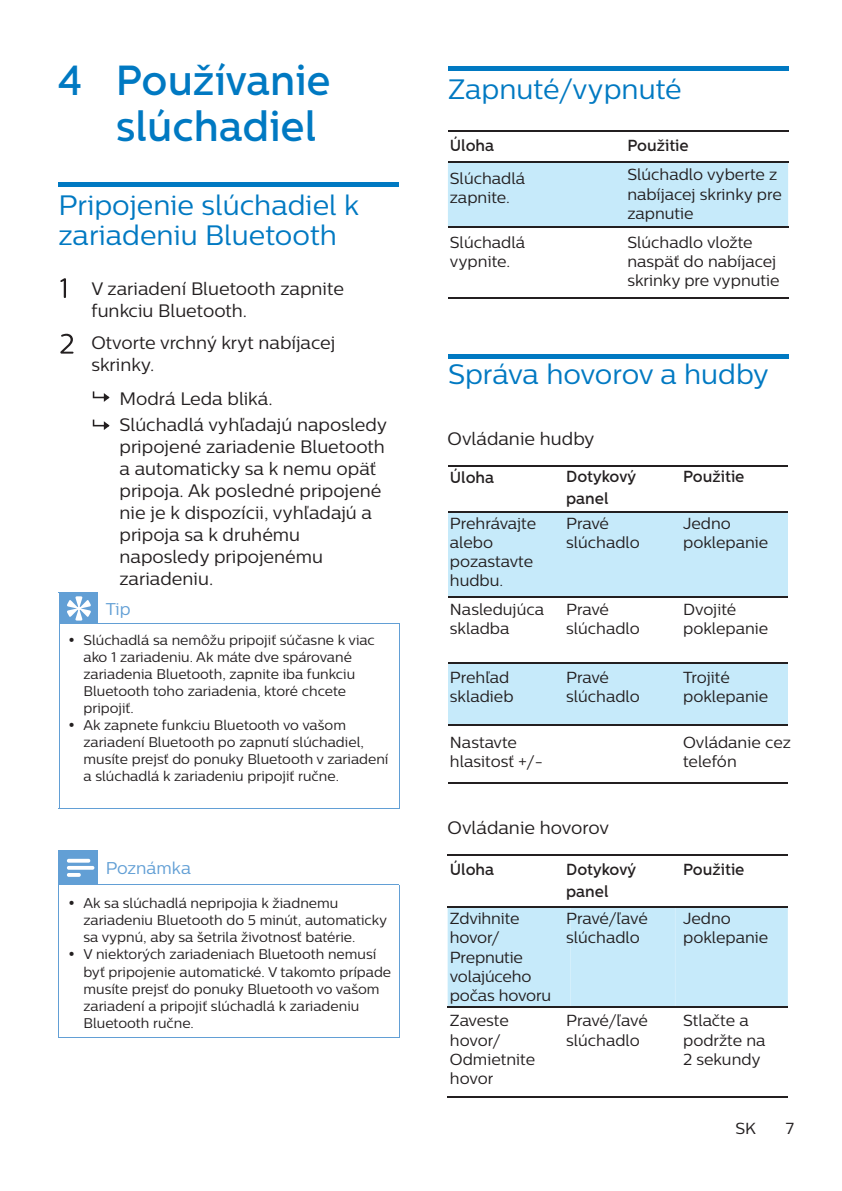
<style>
.page{position:relative;width:842px;height:1191px;background:#fff}
.page>*{position:absolute;margin:0;border:0;box-sizing:border-box;transform-origin:0 0}
.t1{font:500 42px/46px "Centrale Sans";color:#0079c2}
.t2{font:28px/30px "Centrale Sans";color:#0079c2}
.t3{font:18px/22px "Centrale Sans";color:#231f20}
.t4{font:17px "Centrale Sans";color:#629fd5}
.t5{font:16px/19.2px "Centrale Sans";color:#231f20}
.t6{font:500 16px/22px "Centrale Sans";color:#231f20}
.t7{font:14px/17px "Centrale Sans";color:#231f20}
</style>
<div class="page">
<hr style="left:448px;top:67px;width:340px;height:4px;background:#0079c2">
<hr style="left:448px;top:354px;width:340px;height:4px;background:#0079c2">
<div style="left:675px;top:662px;width:113px;height:63px;background:#c6eafa"></div>
<div style="left:571px;top:662px;width:104px;height:63px;background:#c6eafa"></div>
<div style="left:448px;top:662px;width:122px;height:63px;background:#c6eafa"></div>
<div style="left:675px;top:513px;width:113px;height:84px;background:#c6eafa"></div>
<div style="left:571px;top:513px;width:104px;height:84px;background:#c6eafa"></div>
<div style="left:448px;top:513px;width:122px;height:84px;background:#c6eafa"></div>
<hr style="left:448px;top:465px;width:132px;height:1px;background:#231f20">
<hr style="left:580px;top:465px;width:94px;height:1px;background:#231f20">
<hr style="left:674px;top:465px;width:114px;height:1px;background:#231f20">
<hr style="left:448px;top:511px;width:132px;height:1px;background:#231f20">
<hr style="left:580px;top:511px;width:94px;height:1px;background:#231f20">
<hr style="left:674px;top:511px;width:114px;height:1px;background:#231f20">
<hr style="left:448px;top:597px;width:132px;height:1px;background:#231f20">
<hr style="left:580px;top:597px;width:94px;height:1px;background:#231f20">
<hr style="left:674px;top:597px;width:114px;height:1px;background:#231f20">
<hr style="left:448px;top:662px;width:132px;height:1px;background:#231f20">
<hr style="left:580px;top:662px;width:94px;height:1px;background:#231f20">
<hr style="left:674px;top:662px;width:114px;height:1px;background:#231f20">
<hr style="left:448px;top:724px;width:132px;height:1px;background:#231f20">
<hr style="left:580px;top:724px;width:94px;height:1px;background:#231f20">
<hr style="left:674px;top:724px;width:114px;height:1px;background:#231f20">
<hr style="left:448px;top:782px;width:132px;height:1px;background:#231f20">
<hr style="left:580px;top:782px;width:94px;height:1px;background:#231f20">
<hr style="left:674px;top:782px;width:114px;height:1px;background:#231f20">
<hr style="left:59px;top:182px;width:340px;height:4px;background:#0079c2">
<svg style="left:60px;top:278px;width:6px;height:20px"></svg>
<svg style="left:60px;top:334px;width:14px;height:19px"></svg>
<svg style="left:93px;top:391px;width:17px;height:11px"></svg>
<svg style="left:93px;top:419px;width:17px;height:11px"></svg>
<div style="left:59px;top:593px;width:39px;height:31px;background:#629fd5"></div>
<hr style="left:59px;top:624px;width:1px;height:184px;background:#629fd5">
<hr style="left:399px;top:624px;width:1px;height:184px;background:#629fd5">
<hr style="left:59px;top:808px;width:39px;height:1px;background:#629fd5">
<hr style="left:98px;top:808px;width:301px;height:1px;background:#629fd5">
<hr style="left:59px;top:592px;width:39px;height:1px;background:#629fd5">
<hr style="left:98px;top:593px;width:1px;height:30px;background:#629fd5">
<hr style="left:98px;top:623px;width:301px;height:1px;background:#629fd5">
<svg style="left:67px;top:596px;width:24px;height:24px"></svg>
<div style="left:59px;top:851px;width:39px;height:34px;background:#629fd5"></div>
<hr style="left:59px;top:885px;width:1px;height:152px;background:#629fd5">
<hr style="left:399px;top:885px;width:1px;height:152px;background:#629fd5">
<hr style="left:59px;top:1037px;width:39px;height:1px;background:#629fd5">
<hr style="left:98px;top:1037px;width:301px;height:1px;background:#629fd5">
<hr style="left:59px;top:850px;width:39px;height:1px;background:#629fd5">
<hr style="left:97px;top:884px;width:302px;height:1px;background:#629fd5">
<svg style="left:67px;top:858px;width:27px;height:19px"></svg>
<div style="left:448px;top:162px;width:340px;height:64px;background:#c6eafa"></div>
<hr style="left:448px;top:130px;width:128px;height:1px;background:#231f20">
<hr style="left:576px;top:130px;width:108px;height:1px;background:#231f20">
<hr style="left:684px;top:130px;width:104px;height:1px;background:#231f20">
<hr style="left:448px;top:161px;width:128px;height:1px;background:#231f20">
<hr style="left:576px;top:161px;width:108px;height:1px;background:#231f20">
<hr style="left:684px;top:161px;width:104px;height:1px;background:#231f20">
<hr style="left:448px;top:226px;width:128px;height:1px;background:#231f20">
<hr style="left:576px;top:226px;width:108px;height:1px;background:#231f20">
<hr style="left:684px;top:226px;width:104px;height:1px;background:#231f20">
<hr style="left:448px;top:298px;width:340px;height:1px;background:#231f20">
<div style="left:448px;top:908px;width:340px;height:98px;background:#c6eafa"></div>
<hr style="left:448px;top:854px;width:132px;height:1px;background:#231f20">
<hr style="left:580px;top:854px;width:93px;height:1px;background:#231f20">
<hr style="left:673px;top:854px;width:115px;height:1px;background:#231f20">
<hr style="left:448px;top:907px;width:132px;height:1px;background:#231f20">
<hr style="left:580px;top:907px;width:93px;height:1px;background:#231f20">
<hr style="left:673px;top:907px;width:115px;height:1px;background:#231f20">
<hr style="left:448px;top:1006px;width:132px;height:1px;background:#231f20">
<hr style="left:580px;top:1006px;width:93px;height:1px;background:#231f20">
<hr style="left:673px;top:1006px;width:115px;height:1px;background:#231f20">
<hr style="left:448px;top:1096px;width:132px;height:1px;background:#231f20">
<hr style="left:580px;top:1096px;width:93px;height:1px;background:#231f20">
<hr style="left:673px;top:1096px;width:115px;height:1px;background:#231f20">
<h1 class="t1" style="left:116px;top:57px;width:216px;text-indent:-58px">4 Používanie slúchadiel</h1>
<h2 class="t2" style="left:59px;top:189px;width:302px">Pripojenie slúchadiel k zariadeniu Bluetooth</h2>
<p class="t3" style="left:91px;top:277px;width:254px">V zariadení Bluetooth zapnite funkciu Bluetooth.</p>
<p class="t3" style="left:91px;top:331px;width:245px">Otvorte vrchný kryt nabíjacej skrinky.</p>
<p class="t3" style="left:119px;top:385px;width:269px;line-height:26px">Modrá Leda bliká.<br>Slúchadlá vyhľadajú naposledy</p>
<p class="t3" style="left:119px;top:435px;width:267px">pripojené zariadenie Bluetooth a automaticky sa k nemu opäť pripoja. Ak posledné pripojené nie je k dispozícii, vyhľadajú a pripoja sa k druhému naposledy pripojenému zariadeniu.</p>
<p class="t4" style="left:106px;top:599px;width:27px">Tip</p>
<p class="t7" style="left:83px;top:631px;width:293px;text-indent:-15px">• Slúchadlá sa nemôžu pripojiť súčasne k viac ako 1 zariadeniu. Ak máte dve spárované zariadenia Bluetooth, zapnite iba funkciu Bluetooth toho zariadenia, ktoré chcete pripojiť.</p>
<p class="t7" style="left:83px;top:716px;width:306px;text-indent:-15px">• Ak zapnete funkciu Bluetooth vo vašom zariadení Bluetooth po zapnutí slúchadiel, musíte prejsť do ponuky Bluetooth v zariadení a slúchadlá k zariadeniu pripojiť ručne.</p>
<p class="t4" style="left:106px;top:858px;width:87px">Poznámka</p>
<p class="t7" style="left:83px;top:894px;width:305px;text-indent:-15px">• Ak sa slúchadlá nepripojia k žiadnemu zariadeniu Bluetooth do 5 minút, automaticky sa vypnú, aby sa šetrila životnosť batérie.</p>
<p class="t7" style="left:83px;top:946px;width:309px;text-indent:-15px">• V niektorých zariadeniach Bluetooth nemusí byť pripojenie automatické. V takomto prípade musíte prejsť do ponuky Bluetooth vo vašom zariadení a pripojiť slúchadlá k zariadeniu Bluetooth ručne.</p>
<h2 class="t2" style="left:448px;top:74px;width:235px">Zapnuté/vypnuté</h2>
<p class="t6" style="left:450px;top:135px;width:46px">Úloha</p>
<p class="t5" style="left:450px;top:168px;width:77px">Slúchadlá zapnite.</p>
<p class="t5" style="left:627px;top:165px;width:156px">Slúchadlo vyberte z nabíjacej skrinky pre zapnutie</p>
<p class="t5" style="left:627px;top:232px;width:154px">Slúchadlo vložte naspäť do nabíjacej skrinky pre vypnutie</p>
<p class="t6" style="left:627px;top:134px;width:63px">Použitie</p>
<p class="t5" style="left:450px;top:232px;width:77px">Slúchadlá vypnite.</p>
<h2 class="t2" style="left:448px;top:359px;width:323px">Správa hovorov a hudby</h2>
<p class="t3" style="left:448px;top:428px;width:148px">Ovládanie hudby</p>
<p class="t6" style="left:450px;top:466px;width:46px">Úloha</p>
<p class="t6" style="left:566px;top:465px;width:71px">Dotykový panel</p>
<p class="t6" style="left:683px;top:465px;width:63px">Použitie</p>
<p class="t5" style="left:450px;top:513px;width:88px">Prehrávajte alebo pozastavte hudbu.</p>
<p class="t5" style="left:450px;top:599px;width:96px">Nasledujúca skladba</p>
<p class="t5" style="left:566px;top:599px;width:75px">Pravé slúchadlo</p>
<p class="t5" style="left:683px;top:599px;width:87px">Dvojité poklepanie</p>
<p class="t5" style="left:450px;top:667px;width:65px">Prehľad skladieb</p>
<p class="t5" style="left:566px;top:667px;width:75px">Pravé slúchadlo</p>
<p class="t5" style="left:683px;top:667px;width:87px">Trojité poklepanie</p>
<p class="t5" style="left:450px;top:732px;width:95px">Nastavte hlasitosť +/-</p>
<p class="t5" style="left:683px;top:732px;width:109px">Ovládanie cez telefón</p>
<p class="t5" style="left:566px;top:513px;width:75px">Pravé slúchadlo</p>
<p class="t5" style="left:683px;top:513px;width:87px">Jedno poklepanie</p>
<p class="t3" style="left:448px;top:816px;width:163px">Ovládanie hovorov</p>
<p class="t6" style="left:450px;top:858px;width:46px">Úloha</p>
<p class="t6" style="left:566px;top:858px;width:71px">Dotykový panel</p>
<p class="t6" style="left:683px;top:858px;width:63px">Použitie</p>
<p class="t5" style="left:566px;top:908px;width:83px">Pravé/ľavé slúchadlo</p>
<p class="t5" style="left:683px;top:908px;width:87px">Jedno poklepanie</p>
<p class="t5" style="left:450px;top:908px;width:103px">Zdvihnite hovor/<br>Prepnutie volajúceho počas hovoru</p>
<p class="t5" style="left:450px;top:1010px;width:87px">Zaveste hovor/<br>Odmietnite hovor</p>
<p class="t5" style="left:566px;top:1010px;width:83px">Pravé/ľavé slúchadlo</p>
<p class="t5" style="left:683px;top:1010px;width:84px">Stlačte a podržte na<br>2 sekundy</p>
<p class="t5" style="left:735px;top:1118px;width:22px">SK</p>
<p class="t5" style="left:786px;top:1118px;width:10px">7</p>
</div>
